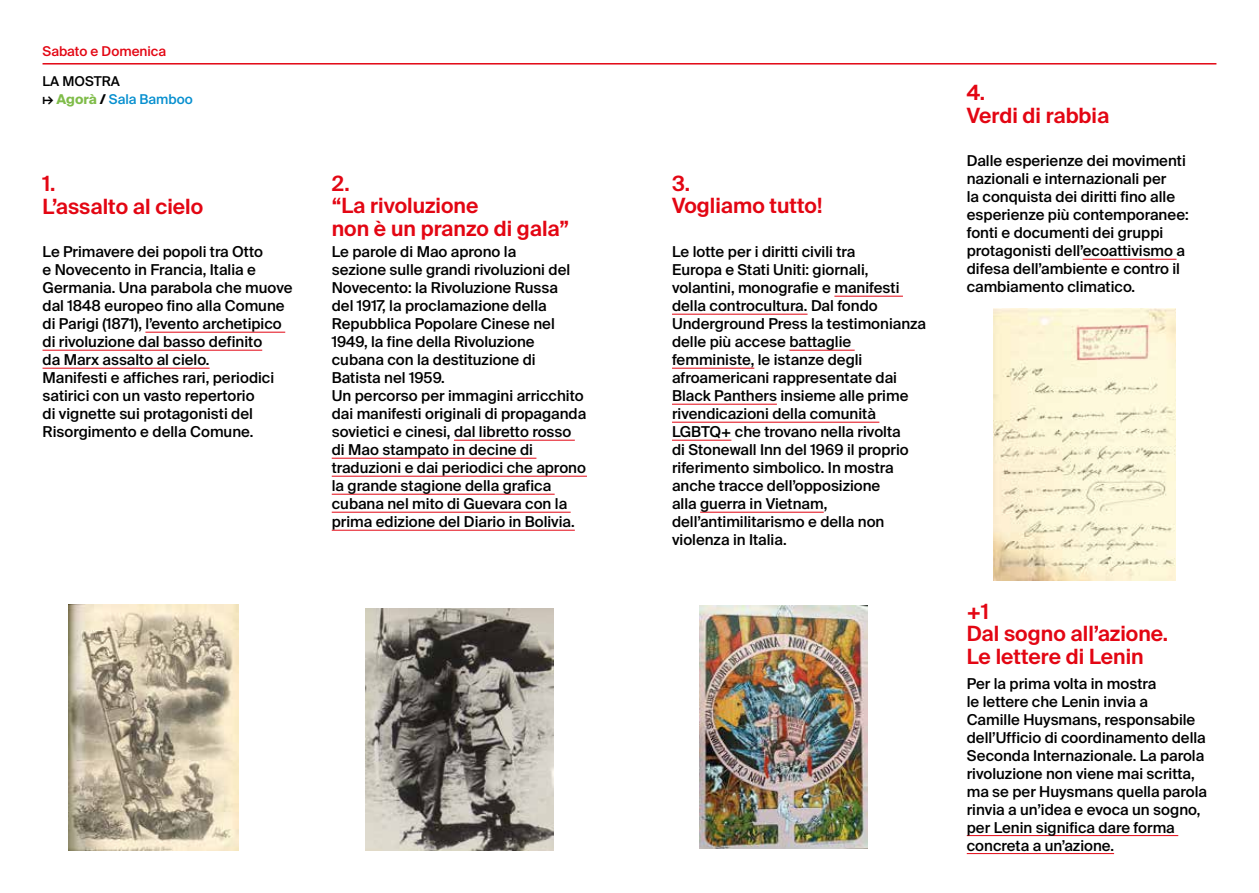
<style>
.page{position:relative;width:1259px;height:893px;background:#fff}
.page>*{position:absolute;margin:0;border:0;box-sizing:border-box;transform-origin:0 0}
.t1{font:600 21px/22.5px "Suisse Intl";color:#e30613}
.t2{font:500 15px/18px "Suisse Intl";color:#000}
.t3{font:500 13.5px/18px "Suisse Intl";color:#068fcf}
.t4{font:500 13.5px "Suisse Intl";color:#e30613}
.s1{color:#000}
.s2{font-weight:700;color:#7fbc49}
.s3{font-weight:700;color:#000}
</style>
<div class="page">
<hr style="left:145px;top:332px;width:140px;height:1px;background:#e30613">
<hr style="left:43px;top:350px;width:219px;height:1px;background:#e30613">
<hr style="left:43px;top:368px;width:167px;height:1px;background:#e30613">
<hr style="left:454px;top:440px;width:121px;height:1px;background:#e30613">
<hr style="left:332px;top:458px;width:204px;height:1px;background:#e30613">
<hr style="left:332px;top:476px;width:255px;height:1px;background:#e30613">
<hr style="left:332px;top:494px;width:222px;height:1px;background:#e30613">
<hr style="left:332px;top:512px;width:238px;height:1px;background:#e30613">
<hr style="left:332px;top:530px;width:243px;height:1px;background:#e30613">
<hr style="left:834px;top:296px;width:69px;height:1px;background:#e30613">
<hr style="left:672px;top:314px;width:135px;height:1px;background:#e30613">
<hr style="left:789px;top:350px;width:65px;height:1px;background:#e30613">
<hr style="left:672px;top:368px;width:82px;height:1px;background:#e30613">
<hr style="left:672px;top:404px;width:105px;height:1px;background:#e30613">
<hr style="left:672px;top:422px;width:207px;height:1px;background:#e30613">
<hr style="left:672px;top:440px;width:59px;height:1px;background:#e30613">
<hr style="left:700px;top:512px;width:124px;height:1px;background:#e30613">
<hr style="left:1082px;top:259px;width:94px;height:1px;background:#e30613">
<img style="left:69px;top:605px;width:169px;height:245px">
<img style="left:365px;top:608px;width:188px;height:242px">
<img style="left:699px;top:605px;width:168px;height:243px">
<hr style="left:43px;top:63px;width:1173px;height:2px;background:#e30613">
<hr style="left:966px;top:835px;width:212px;height:1px;background:#e30613">
<hr style="left:966px;top:853px;width:148px;height:1px;background:#e30613">
<img style="left:993px;top:308px;width:183px;height:273px">
<p class="t4" style="left:43px;top:43px;width:125px">Sabato e Domenica</p>
<p class="t3" style="left:43px;top:72px;width:152px"><span class="s1">LA MOSTRA<br>↦</span> <span class="s2">Agorà</span> <span class="s3">/</span> Sala Bamboo</p>
<h1 class="t1" style="left:43px;top:172px;width:162px">1.<br>L’assalto al cielo</h1>
<p class="t2" style="left:43px;top:243px;width:251px">Le Primavere dei popoli tra Otto<br>e Novecento in Francia, Italia e<br>Germania. Una parabola che muove dal 1848 europeo fino alla Comune di Parigi (1871), l’evento archetipico di rivoluzione dal basso definito<br>da Marx assalto al cielo.<br>Manifesti e affiches rari, periodici satirici con un vasto repertorio<br>di vignette sui protagonisti del<br>Risorgimento e della Comune.</p>
<h1 class="t1" style="left:332px;top:172px;width:239px">2.<br>“La rivoluzione<br>non è un pranzo di gala”</h1>
<p class="t2" style="left:332px;top:243px;width:256px">Le parole di Mao aprono la<br>sezione sulle grandi rivoluzioni del<br>Novecento: la Rivoluzione Russa<br>del 1917, la proclamazione della<br>Repubblica Popolare Cinese nel<br>1949, la fine della Rivoluzione cubana con la destituzione di<br>Batista nel 1959.<br>Un percorso per immagini arricchito dai manifesti originali di propaganda sovietici e cinesi, dal libretto rosso di Mao stampato in decine di traduzioni e dai periodici che aprono la grande stagione della grafica cubana nel mito di Guevara con la prima edizione del Diario in Bolivia.</p>
<h1 class="t1" style="left:672px;top:172px;width:152px">3.<br>Vogliamo tutto!</h1>
<p class="t2" style="left:672px;top:243px;width:255px">Le lotte per i diritti civili tra<br>Europa e Stati Uniti: giornali, volantini, monografie e manifesti della controcultura. Dal fondo<br>Underground Press la testimonianza delle più accese battaglie femministe, le istanze degli afroamericani rappresentate dai<br>Black Panthers insieme alle prime rivendicazioni della comunità<br>LGBTQ+ che trovano nella rivolta<br>di Stonewall Inn del 1969 il proprio riferimento simbolico. In mostra anche tracce dell’opposizione<br>alla guerra in Vietnam, dell’antimilitarismo e della non violenza in Italia.</p>
<h1 class="t1" style="left:966px;top:81px;width:144px">4.<br>Verdi di rabbia</h1>
<p class="t2" style="left:966px;top:152px;width:223px">Dalle esperienze dei movimenti nazionali e internazionali per<br>la conquista dei diritti fino alle esperienze più contemporanee: fonti e documenti dei gruppi protagonisti dell’ecoattivismo a difesa dell’ambiente e contro il cambiamento climatico.</p>
<h1 class="t1" style="left:966px;top:600px;width:203px">+1<br>Dal sogno all’azione.<br>Le lettere di Lenin</h1>
<p class="t2" style="left:966px;top:674px;width:242px">Per la prima volta in mostra<br>le lettere che Lenin invia a<br>Camille Huysmans, responsabile dell’Ufficio di coordinamento della<br>Seconda Internazionale. La parola rivoluzione non viene mai scritta, ma se per Huysmans quella parola rinvia a un’idea e evoca un sogno, per Lenin significa dare forma concreta a un’azione.</p>
</div>
